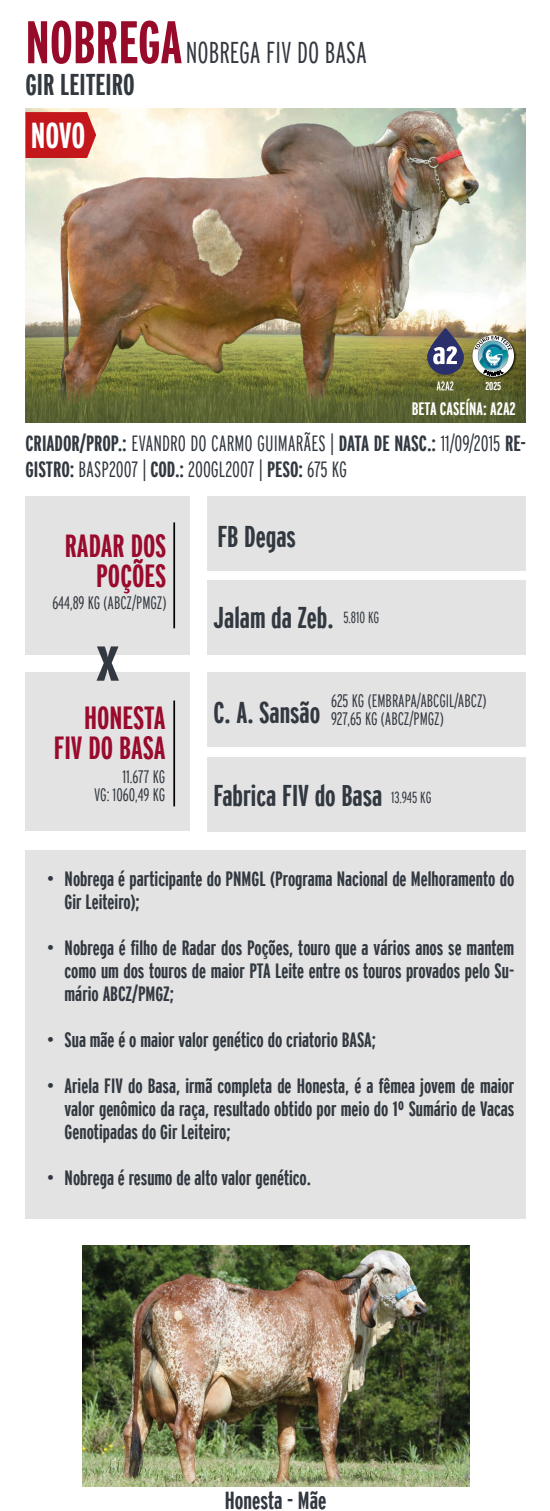
<style>
.page{position:relative;width:550px;height:1511px;background:#fff}
.page>*{position:absolute;margin:0;border:0;box-sizing:border-box;transform-origin:0 0}
.t1{font:700 extra-condensed 36px "Interstate";color:#fff}
.t2{font:700 extra-condensed 32px/30px "Interstate";color:#990a2c;text-align:right}
.t3{font:700 extra-condensed 30px "Interstate";color:#323840}
.t4{font:30px "Interstate Light Comp";color:#323840}
.t5{font:700 extra-condensed 24.6px "Interstate";color:#323840}
.t6{font:22px/26.4px "Interstate Light Comp";color:#323840}
.t7{font:700 extra-condensed 20.6px/22.8px "Interstate";color:#323840;text-align:justify}
.t8{font:18px/18px "Interstate Light Comp";color:#323840;text-align:right}
.t9{font:700 extra-condensed 18px "Interstate";color:#fff}
.t10{font:16px "Interstate Light Comp";letter-spacing:-.005em;color:#323840}
.t11{font:15.4px "Interstate Light Comp";color:#323840}
.t12{font:700 extra-condensed 11.4px "Interstate";color:#fff}
.s1{font-family:"Interstate";font-weight:700;font-stretch:extra-condensed;font-size:60px;color:#980a29}
.s2{font-family:"Interstate";font-weight:700;font-stretch:extra-condensed}
</style>
<div class="page">
<img style="left:25px;top:109px;width:501px;height:270px">
<img style="left:40px;top:108px;width:476px;height:271px">
<img style="left:25px;top:379px;width:501px;height:43px">
<div style="left:25px;top:850px;width:501px;height:368px;background:#e3e3e3"></div>
<div style="left:25px;top:496px;width:164px;height:159px;background:#e3e3e3"></div>
<div style="left:25px;top:672px;width:164px;height:159px;background:#e3e3e3"></div>
<div style="left:207px;top:496px;width:318px;height:74px;background:#e3e3e3"></div>
<div style="left:207px;top:672px;width:318px;height:74px;background:#e3e3e3"></div>
<div style="left:207px;top:580px;width:318px;height:75px;background:#e3e3e3"></div>
<div style="left:207px;top:757px;width:318px;height:74px;background:#e3e3e3"></div>
<svg style="left:96px;top:646px;width:23px;height:35px"></svg>
<hr style="left:173px;top:522px;width:2px;height:106px;background:#000">
<hr style="left:173px;top:700px;width:2px;height:106px;background:#000">
<svg style="left:436px;top:381px;width:17px;height:9px"></svg>
<svg style="left:427px;top:328px;width:37px;height:47px"></svg>
<svg style="left:433px;top:346px;width:24px;height:18px"></svg>
<img style="left:470px;top:334px;width:46px;height:45px">
<svg style="left:472px;top:335px;width:42px;height:42px"></svg>
<svg style="left:474px;top:336px;width:38px;height:41px"></svg>
<img style="left:82px;top:1246px;width:387px;height:240px">
<svg style="left:25px;top:112px;width:71px;height:46px;background:#c72629"></svg>
<h3 class="t4" style="left:25px;top:36px;width:343px"><span class="s1">NOBREGA</span> NOBREGA FIV DO BASA</h3>
<h3 class="t3" style="left:25px;top:68px;width:111px">GIR LEITEIRO</h3>
<h1 class="t1" style="left:31px;top:115px;width:56px">NOVO</h1>
<p class="t12" style="left:485px;top:380px;width:17px">2025</p>
<p class="t9" style="left:412px;top:399px;width:105px">BETA CASEÍNA: A2A2</p>
<p class="t6" style="left:25px;top:430px;width:502px"><span class="s2">CRIADOR/PROP.:</span> EVANDRO DO CARMO GUIMARÃES | <span class="s2">DATA DE NASC.:</span> 11/09/2015 <span class="s2">RE-<br>GISTRO:</span> BASP2007 | <span class="s2">COD.:</span> 200GL2007 | <span class="s2">PESO:</span> 675 KG</p>
<h2 class="t2" style="left:65px;top:530px;width:103px">RADAR DOS<br>POÇÕES</h2>
<p class="t8" style="left:52px;top:593px;width:116px">644,89 KG (ABCZ/PMGZ)</p>
<h2 class="t2" style="left:54px;top:703px;width:113px">HONESTA<br>FIV DO BASA</h2>
<p class="t8" style="left:94px;top:767px;width:73px">11.677 KG<br>VG: 1060,49 KG</p>
<h3 class="t3" style="left:217px;top:520px;width:80px">FB Degas</h3>
<h3 class="t3" style="left:214px;top:601px;width:121px">Jalam da Zeb.</h3>
<p class="t10" style="left:343px;top:609px;width:37px">5.810 KG</p>
<h3 class="t3" style="left:214px;top:696px;width:108px">C. A. Sansão</h3>
<p class="t8" style="left:331px;top:691px;width:157px;text-align:left">625 KG (EMBRAPA/ABCGIL/ABCZ)<br>927,65 KG (ABCZ/PMGZ)</p>
<h3 class="t3" style="left:214px;top:779px;width:170px">Fabrica FIV do Basa</h3>
<p class="t11" style="left:348px;top:789px;width:101px">1053,99 kg (ABCZ/PMGZ)</p>
<p class="t10" style="left:391px;top:788px;width:42px">13.945 KG</p>
<p class="t7" style="left:65px;top:867px;width:451px;text-indent:-18px">• Nobrega é participante do PNMGL (Programa Nacional de Melhoramento do<br>Gir Leiteiro);</p>
<p class="t7" style="left:65px;top:936px;width:451px;text-indent:-18px">• Nobrega é filho de Radar dos Poções, touro que a vários anos se mantem como um dos touros de maior PTA Leite entre os touros provados pelo Su&shy;mário ABCZ/PMGZ;</p>
<p class="t7" style="left:47px;top:1028px;width:330px">• Sua mãe é o maior valor genético do criatorio BASA;</p>
<p class="t7" style="left:65px;top:1074px;width:451px;text-indent:-18px">• Ariela FIV do Basa, irmã completa de Honesta, é a fêmea jovem de maior valor genômico da raça, resultado obtido por meio do 1º Sumário de Vacas Genotipadas do Gir Leiteiro;</p>
<p class="t7" style="left:47px;top:1166px;width:265px">• Nobrega é resumo de alto valor genético.</p>
<p class="t5" style="left:225px;top:1486px;width:103px">Honesta - Mãe</p>
</div>
